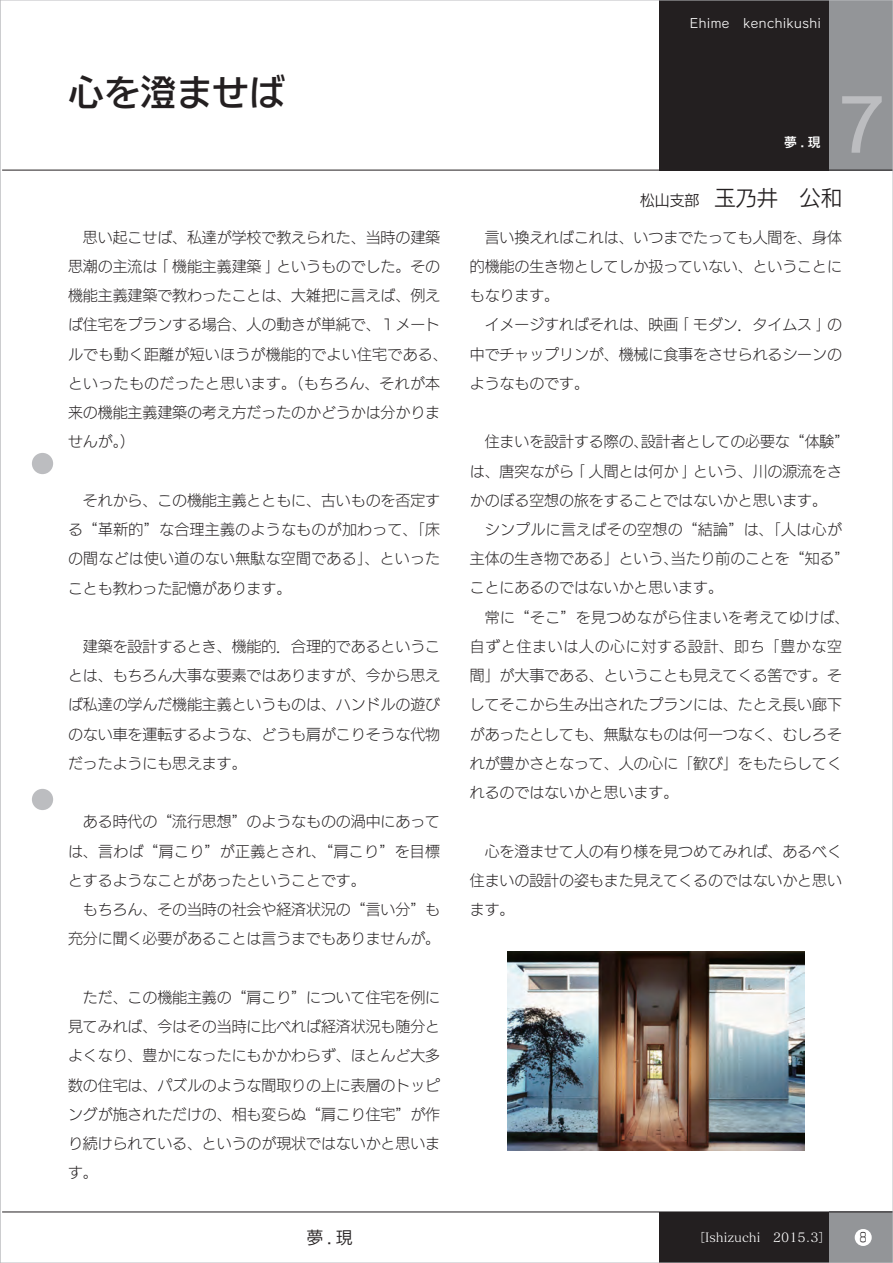
<style>
.page{position:relative;width:893px;height:1263px;background:#fff}
.page>*{position:absolute;margin:0;border:0;box-sizing:border-box;transform-origin:0 0}
.t1{font:72.3px "Rodin Pro DB";color:#bcbdc0}
.t2{font:36.15px "New Rodin Pro DB";color:#231f20}
.t3{font:21.3px "New Rodin Pro M";color:#231f20}
.t4{font:16.95px "New Rodin Pro M";color:#231f20}
.本文-3_5{font:14.85px/29.2px "New Rodin Pro L";color:#231f20;text-align:justify}
.t5{font:12.75px "Matisse Pro M";color:#fff}
.t6{font:12.75px "Rodin Pro M";letter-spacing:.05em;color:#fff}
.t7{font:12.75px "New Rodin Pro DB";color:#fff}
.t8{font:12.75px "New Rodin Pro M";color:#231f20;scale:.65 1}
.s1{font-size:14.85px}
</style>
<div class="page">
<div style="left:659px;top:1212px;width:234px;height:51px;background:#231f20"></div>
<div style="left:829px;top:1212px;width:64px;height:51px;background:#939598"></div>
<div style="left:659px;top:0;width:234px;height:170px;background:#231f20"></div>
<div style="left:829px;top:0;width:64px;height:170px;background:#939598"></div>
<hr style="left:2px;top:170px;width:891px;height:1px;background:#231f20">
<hr style="left:2px;top:1212px;width:891px;height:1px;background:#231f20">
<div style="left:855px;top:1229px;width:17px;height:17px;background:#fff;border-radius:50%"></div>
<img style="left:507px;top:952px;width:298px;height:199px">
<div style="left:32px;top:453px;width:21px;height:21px;background:#bcbdc0;border-radius:50%"></div>
<div style="left:32px;top:789px;width:21px;height:21px;background:#bcbdc0;border-radius:50%"></div>
<p class="t2" style="left:68px;top:61px;width:218px">心を澄ませば</p>
<p class="本文-3_5" style="left:68px;top:221px;width:381px;text-align:left;text-indent:15px">思い起こせば、私達が学校で教えられた、当時の建築思潮の主流は｢機能主義建築｣というものでした。その機能主義建築で教わったことは、大雑把に言えば、例えば住宅をプランする場合、人の動きが単純で、１メートルでも動く距離が短いほうが機能的でよい住宅である、といったものだったと思います。（もちろん、それが本来の機能主義建築の考え方だったのかどうかは分かりませんが。）</p>
<p class="本文-3_5" style="left:68px;top:484px;width:374px;text-indent:15px">それから、この機能主義とともに、古いものを否定する“革新的”な合理主義のようなものが加わって、「床の間などは使い道のない無駄な空間である」、といったことも教わった記憶があります。</p>
<p class="本文-3_5" style="left:68px;top:630px;width:374px;text-indent:15px">建築を設計するとき、機能的．合理的であるということは、もちろん大事な要素ではありますが、今から思えば私達の学んだ機能主義というものは、ハンドルの遊びのない車を運転するような、どうも肩がこりそうな代物だったようにも思えます。</p>
<p class="本文-3_5" style="left:68px;top:806px;width:374px;text-indent:15px">ある時代の“流行思想”のようなものの渦中にあっては、言わば“肩こり”が正義とされ、“肩こり”を目標とするようなことがあったということです。</p>
<p class="本文-3_5" style="left:68px;top:893px;width:374px;text-align:right">もちろん、その当時の社会や経済状況の“言い分”も充分に聞く必要があることは言うまでもありませんが。</p>
<p class="本文-3_5" style="left:68px;top:981px;width:374px;text-indent:15px">ただ、この機能主義の“肩こり”について住宅を例に見てみれば、今はその当時に比べれば経済状況も随分とよくなり、豊かになったにもかかわらず、ほとんど大多数の住宅は、パズルのような間取りの上に表層のトッピングが施されただけの、相も変らぬ“肩こり住宅”が作り続けられている、というのが現状ではないかと思います。</p>
<p class="t4" style="left:306px;top:1223px;width:48px">夢.現</p>
<p class="t6" style="left:690px;top:15px;width:132px">Ehime　kenchikushi</p>
<p class="t7" style="left:784px;top:132px;width:38px">夢.現</p>
<h1 class="t1" style="left:836px;top:78px;width:51px">7</h1>
<p class="t3" style="left:640px;top:180px;width:203px"><span class="s1">松山支部　</span>玉乃井　公和</p>
<p class="本文-3_5" style="left:470px;top:221px;width:374px;text-indent:15px">言い換えればこれは、いつまでたっても人間を、身体的機能の生き物としてしか扱っていない、ということにもなります。</p>
<p class="本文-3_5" style="left:470px;top:309px;width:374px;text-indent:15px">イメージすればそれは、映画｢モダン．タイムス｣の中でチャップリンが、機械に食事をさせられるシーンのようなものです。</p>
<p class="本文-3_5" style="left:470px;top:426px;width:381px;text-align:left;text-indent:15px">住まいを設計する際の、設計者としての必要な“体験”は、唐突ながら｢人間とは何か｣という、川の源流をさかのぼる空想の旅をすることではないかと思います。</p>
<p class="本文-3_5" style="left:470px;top:513px;width:381px;text-align:left;text-indent:15px">シンプルに言えばその空想の“結論”は、「人は心が主体の生き物である」という、当たり前のことを“知る”ことにあるのではないかと思います。</p>
<p class="本文-3_5" style="left:470px;top:601px;width:381px;text-align:left;text-indent:15px">常に“そこ”を見つめながら住まいを考えてゆけば、自ずと住まいは人の心に対する設計、即ち「豊かな空間」が大事である、ということも見えてくる筈です。そしてそこから生み出されたプランには、たとえ長い廊下があったとしても、無駄なものは何一つなく、むしろそれが豊かさとなって、人の心に「歓び」をもたらしてくれるのではないかと思います。</p>
<p class="本文-3_5" style="left:470px;top:835px;width:374px;text-indent:15px">心を澄ませて人の有り様を見つめてみれば、あるべく住まいの設計の姿もまた見えてくるのではないかと思います。</p>
<p class="t5" style="left:692px;top:1229px;width:140px">［Ishizuchi　2015.3］</p>
<p class="t8" style="left:860px;top:1227px;width:12px">8</p>
</div>
